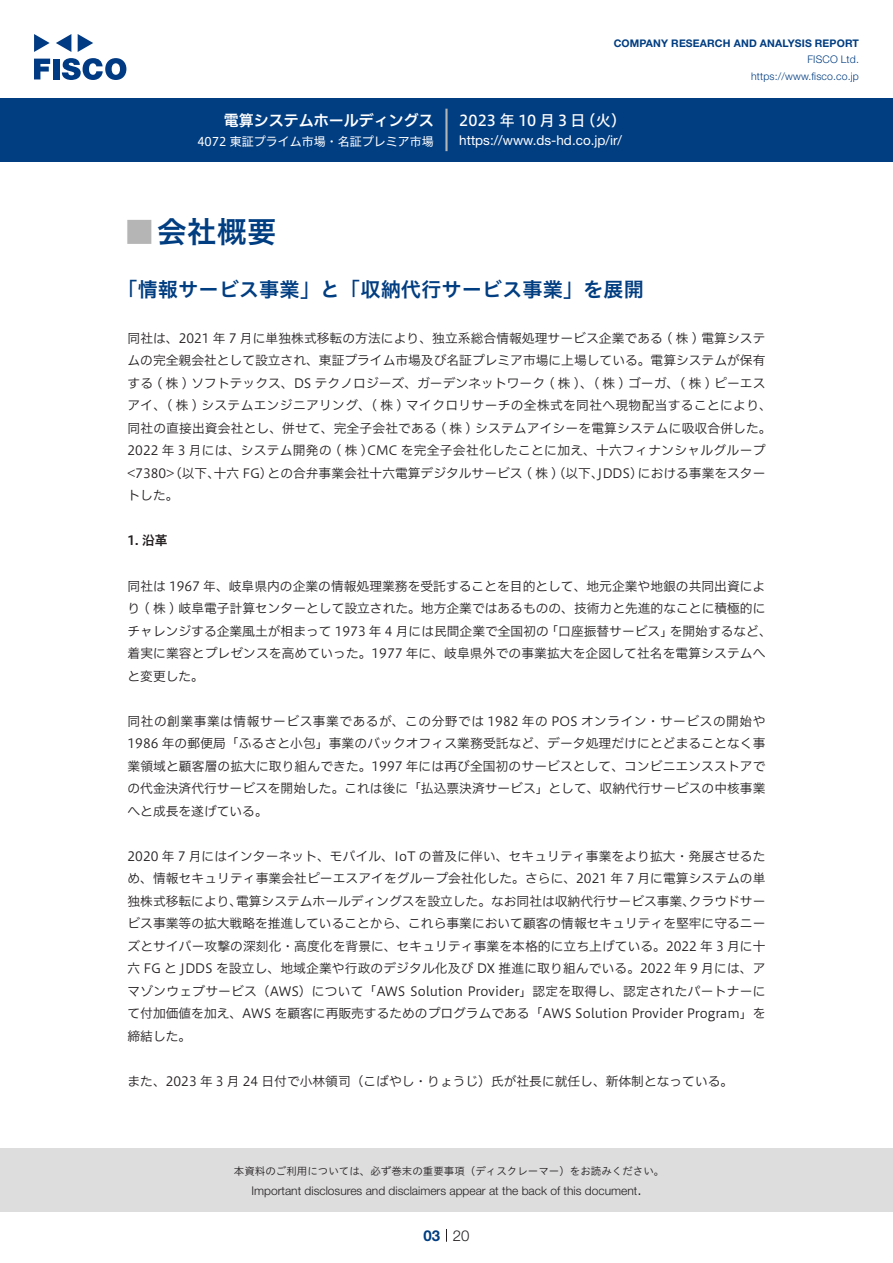
<style>
.page{position:relative;width:893px;height:1263px;background:#fff}
.page>*{position:absolute;margin:0;border:0;box-sizing:border-box;transform-origin:0 0}
.t1{font:30px "Hiragino UD Sans Std N W6";color:#003d81}
.t2{font:24px "Hiragino UD Sans Std N W6";color:#b5b5b6}
.t3{font:20.25px "Hiragino UD Sans Std W6";color:#003d81}
.t4{font:15px "Hiragino UD Sans F Std N W6";color:#fff}
.t5{font:15px "Hiragino UD Sans F Std N W5";letter-spacing:.21em;color:#fff}
.t6{font:300 15px "Helvetica Neue LT Std";color:#231f20}
.t7{font:700 15px "Helvetica Neue LT Std";color:#003d81}
.t8{font:13.5px "Helvetica Neue LT Std";color:#fff}
.t9{font:12.75px/22.5px "Hiragino UD Sans F Std N W3";color:#231f20}
.t10{font:12.75px "Hiragino UD Sans F Std N W3";letter-spacing:.025em;color:#231f20}
.t11{font:12.75px "Hiragino UD Sans F Std N W6";color:#231f20}
.t12{font:300 12px "Helvetica Neue LT Std";color:#231f20}
.t13{font:12px "Hiragino UD Sans F Std N W4";color:#fff}
.t14{font:10.5px "Hiragino UD Sans Std W3";color:#231f20}
.t15{font:700 10.5px "Helvetica Neue LT Std";letter-spacing:.015em;color:#003d81}
.t16{font:300 10.5px/16.5px "Helvetica Neue LT Std";letter-spacing:.015em;color:#003d81;text-align:right}
</style>
<div class="page">
<div style="left:0;top:1148px;width:893px;height:64px;background:#ddd"></div>
<svg style="left:34px;top:59px;width:16px;height:20px"></svg>
<div style="left:53px;top:59px;width:6px;height:20px;background:#003a83"></div>
<svg style="left:62px;top:58px;width:64px;height:22px"></svg>
<svg style="left:34px;top:34px;width:16px;height:18px"></svg>
<svg style="left:78px;top:34px;width:15px;height:18px"></svg>
<svg style="left:56px;top:34px;width:15px;height:18px"></svg>
<div style="left:0;top:98px;width:893px;height:64px;background:#003d81"></div>
<hr style="left:445px;top:109px;width:3px;height:42px;background:#b5b5b6">
<svg style="left:446px;top:1229px;width:1px;height:13px"></svg>
<p class="t4" style="left:224px;top:109px;width:212px">電算システムホールディングス</p>
<p class="t13" style="left:197px;top:132px;width:238px">4072 東証プライム市場・名証プレミア市場</p>
<p class="t15" style="left:614px;top:37px;width:247px">COMPANY RESEARCH AND ANALYSIS REPORT</p>
<p class="t16" style="left:751px;top:51px;width:109px">FISCO Ltd. https://www.fisco.co j p.</p>
<p class="t5" style="left:581px;top:109px;width:47px">（火(</p>
<p class="t5" style="left:459px;top:109px;width:128px">2023年10月3日</p>
<p class="t8" style="left:459px;top:132px;width:164px">https: / / w w w . d s - h d . c o j p. /i r/</p>
<h1 class="t1" style="left:157px;top:209px;width:121px">会社概要</h1>
<h2 class="t2" style="left:128px;top:213px;width:25px">█</h2>
<h3 class="t3" style="left:117px;top:274px;width:528px">「情報サービス事業」と「収納代行サービス事業」を展開</h3>
<p class="t9" style="left:128px;top:326px;width:639px">同社は、2021 年 7 月に単独株式移転の方法により、独立系総合情報処理サービス企業である ( 株 ) 電算システ</p>
<p class="t9" style="left:128px;top:349px;width:639px">ムの完全親会社として設立され、東証プライム市場及び名証プレミア市場に上場している。電算システムが保有</p>
<p class="t9" style="left:128px;top:371px;width:639px">する ( 株 ) ソフトテックス、DS テクノロジーズ、ガーデンネットワーク ( 株 )、( 株 ) ゴーガ、( 株 ) ピーエス</p>
<p class="t10" style="left:128px;top:396px;width:646px">アイ、( 株 ) システムエンジニアリング、( 株 ) マイクロリサーチの全株式を同社へ現物配当することにより、</p>
<p class="t9" style="left:128px;top:416px;width:646px">同社の直接出資会社とし、併せて、完全子会社である ( 株 ) システムアイシーを電算システムに吸収合併した。</p>
<p class="t10" style="left:128px;top:441px;width:639px">2022 年 3 月には、システム開発の ( 株 )CMC を完全子会社化したことに加え、十六フィナンシャルグループ</p>
<p class="t9" style="left:638px;top:461px;width:129px">における事業をスター</p>
<p class="t9" style="left:268px;top:461px;width:338px">との合弁事業会社十六電算デジタルサービス ( 株 )（以下、</p>
<p class="t9" style="left:128px;top:461px;width:94px">&lt;7380&gt;（以下、トした。</p>
<p class="t11" style="left:128px;top:531px;width:42px">1. 沿革</p>
<p class="t9" style="left:128px;top:574px;width:639px">同社は 1967 年、岐阜県内の企業の情報処理業務を受託することを目的として、地元企業や地銀の共同出資によ</p>
<p class="t9" style="left:128px;top:596px;width:639px">り ( 株 ) 岐阜電子計算センターとして設立された。地方企業ではあるものの、技術力と先進的なことに積極的に</p>
<p class="t9" style="left:670px;top:619px;width:103px">を開始するなど、</p>
<p class="t9" style="left:214px;top:461px;width:60px">十六 FG）</p>
<p class="t9" style="left:597px;top:461px;width:47px">JDDS）</p>
<p class="t9" style="left:546px;top:619px;width:129px">「口座振替サービス」</p>
<p class="t9" style="left:128px;top:619px;width:639px">チャレンジする企業風土が相まって 1973 年 4 月には民間企業で全国初の<br>着実に業容とプレゼンスを高めていった。1977 年に、岐阜県外での事業拡大を企図して社名を電算システムへと変更した。</p>
<p class="t9" style="left:128px;top:709px;width:639px;text-align:justify">同社の創業事業は情報サービス事業であるが、この分野では 1982 年の POS オンライン・サービスの開始や1986 年の郵便局「ふるさと小包」事業のバックオフィス業務受託など、データ処理だけにとどまることなく事業領域と顧客層の拡大に取り組んできた。1997 年には再び全国初のサービスとして、コンビニエンスストアでの代金決済代行サービスを開始した。これは後に「払込票決済サービス」として、収納代行サービスの中核事業へと成長を遂げている。</p>
<p class="t9" style="left:128px;top:844px;width:639px;text-align:right">2020 年 7 月にはインターネット、モバイル、IoT の普及に伴い、セキュリティ事業をより拡大・発展させるため、情報セキュリティ事業会社ピーエスアイをグループ会社化した。さらに、2021 年 7 月に電算システムの単クラウドサー</p>
<p class="t9" style="left:236px;top:889px;width:460px">電算システムホールディングスを設立した。なお同社は収納代行サービス事業、</p>
<p class="t9" style="left:128px;top:889px;width:639px">独株式移転により、<br>ビス事業等の拡大戦略を推進していることから、これら事業において顧客の情報セキュリティを堅牢に守るニーズとサイバー攻撃の深刻化・高度化を背景に、セキュリティ事業を本格的に立ち上げている。2022 年 3 月に十六 FG と JDDS を設立し、地域企業や行政のデジタル化及び DX 推進に取り組んでいる。2022 年 9 月には、アマゾンウェブサービス（AWS）について「AWS Solution Provider」認定を取得し、認定されたパートナーにて付加価値を加え、AWS を顧客に再販売するためのプログラムである「AWS Solution Provider Program」を締結した。</p>
<p class="t9" style="left:128px;top:1069px;width:607px">また、2023 年 3 月 24 日付で小林領司（こばやし・りょうじ）氏が社長に就任し、新体制となっている。</p>
<p class="t14" style="left:234px;top:1163px;width:432px">本資料のご利用については、必ず巻末の重要事項（ディスクレーマー）をお読みください。</p>
<p class="t6" style="left:637px;top:1180px;width:6px">.</p>
<p class="t12" style="left:251px;top:1183px;width:387px">Important disclosures and disclaimers appear at the back of this document</p>
<p class="t7" style="left:423px;top:1226px;width:18px">03</p>
<p class="t6" style="left:453px;top:1226px;width:18px">20</p>
</div>
